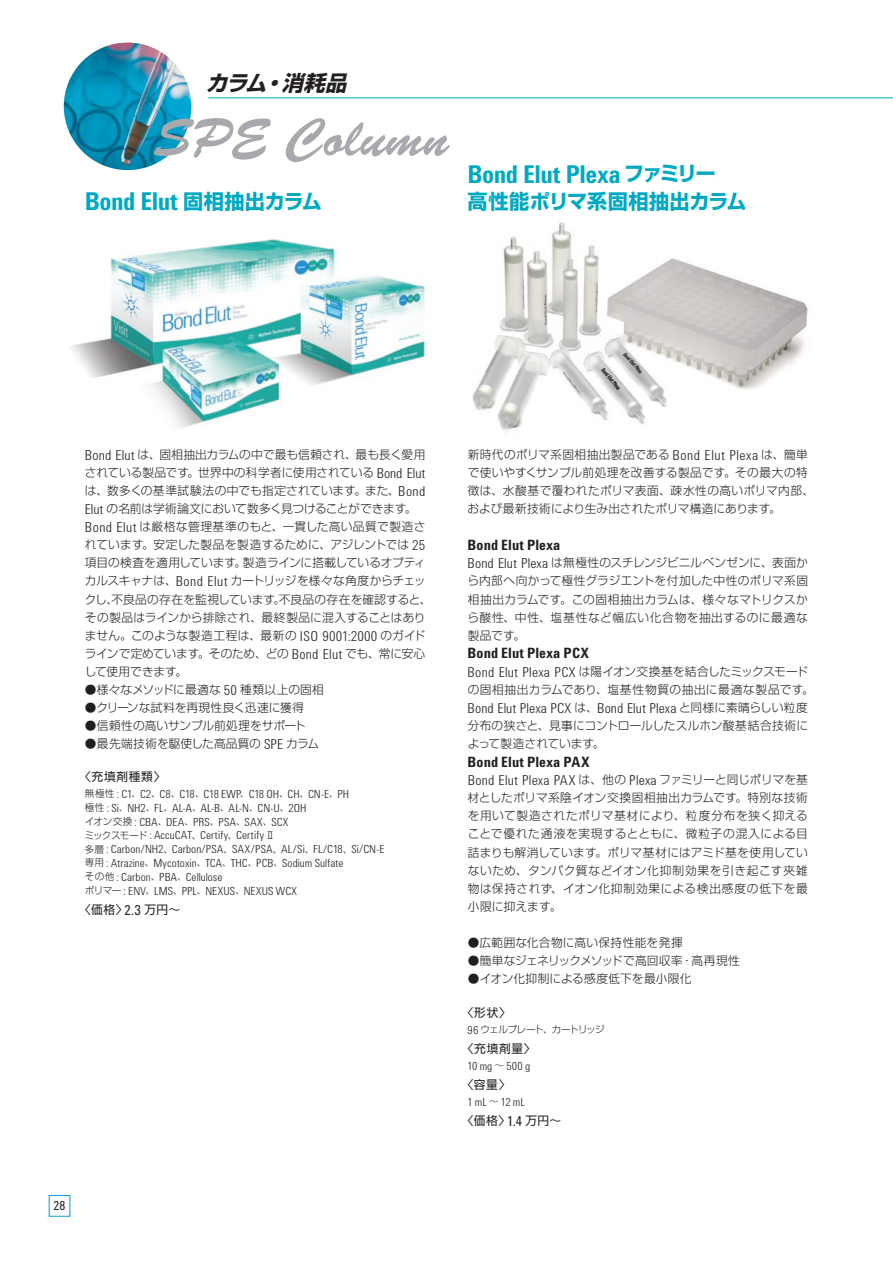
<style>
.page{position:relative;width:893px;height:1263px;background:#fff}
.page>*{position:absolute;margin:0;border:0;box-sizing:border-box;transform-origin:0 0}
.t1{font:53.1px "Brush Script";color:#a8a9ad}
.t2{font:700 25.2px "Agilent Cond";letter-spacing:-.02em;color:#00a9c2}
.t3{font:italic 700 21.3px "Shin Go";color:#231f20}
.t4{font:700 20.25px "Shin Go";letter-spacing:.005em;color:#00a9c2}
.t5{font:700 14.55px "Agilent Cond";letter-spacing:.005em;color:#231f20}
.t6{font:300 14.1px "Agilent Cond";letter-spacing:.015em;color:#231f20}
.t7{font:12.75px "Agilent Cond";color:#231f20}
.t8{font:300 11.7px/18px "Shin Go";letter-spacing:.015em;color:#231f20}
.t9{font:11.7px "Shin Go";letter-spacing:.055em;color:#231f20}
.t10{font:300 11.7px "Shin Go";letter-spacing:-.005em;color:#231f20}
.t11{font:300 11.7px "Shin Go";letter-spacing:.035em;color:#231f20}
.t12{font:300 11.55px/13.8px "Agilent Cond";letter-spacing:.015em;color:#231f20}
.t13{font:300 9.6px "Shin Go";letter-spacing:-.075em;color:#231f20}
.s1{font-family:"Shin Go";font-size:20.25px}
.s2{font-family:"Agilent Cond";font-size:14.1px}
.s3{font-family:"Shin Go";font-size:9.6px}
.s4{font-family:"Shin Go";font-size:11.7px}
.s5{font-family:"Agilent Cond";font-size:11.55px}
</style>
<div class="page">
<div style="left:49px;top:1195px;width:21px;height:21px;border:1px solid #00a1e3"></div>
<img style="left:64px;top:43px;width:127px;height:127px;border-radius:64px">
<hr style="left:208px;top:98px;width:685px;height:1px;background:#00a9c2">
<img style="left:71px;top:239px;width:354px;height:189px">
<img style="left:472px;top:222px;width:336px;height:212px">
<h3 class="t3" style="left:206px;top:69px;width:148px">カラム・消耗品</h3>
<h1 class="t1" style="left:154px;top:108px;width:297px">SPE Column</h1>
<h2 class="t2" style="left:85px;top:187px;width:239px">Bond Elut <span class="s1">固相抽出カラム</span></h2>
<h2 class="t2" style="left:467px;top:160px;width:250px">Bond Elut Plexa <span class="s1">ファミリー</span></h2>
<h3 class="t4" style="left:468px;top:188px;width:281px">高性能ポリマ系固相抽出カラム</h3>
<p class="t8" style="left:85px;top:445px;width:348px"><span class="s2">Bond Elut</span> は、固相抽出カラムの中で最も信頼され、最も長く愛用されている製品です。世界中の科学者に使用されている <span class="s2">Bond Elut</span>は、数多くの基準試験法の中でも指定されています。また、<span class="s2">Bond Elut</span> の名前は学術論文において数多く見つけることができます。<span class="s2">Bond Elut</span> は厳格な管理基準のもと、一貫した高い品質で製造されています。安定した製品を製造するために、アジレントでは <span class="s2">25</span>項目の検査を適用しています。製造ラインに搭載しているオプティカルスキャナは、<span class="s2">Bond Elut</span> カートリッジを様々な角度からチェックし、不良品の存在を監視しています。不良品の存在を確認すると、その製品はラインから排除され、最終製品に混入することはありません。このような製造工程は、最新の <span class="s2">ISO 9001:2000</span> のガイドラインで定めています。そのため、どの <span class="s2">Bond Elut</span> でも、常に安心して使用できます。</p>
<p class="t8" style="left:85px;top:680px;width:241px">●様々なメソッドに最適な <span class="s2">50</span> 種類以上の固相</p>
<p class="t8" style="left:85px;top:698px;width:221px">●クリーンな試料を再現性良く迅速に獲得</p>
<p class="t8" style="left:85px;top:716px;width:223px">●信頼性の高いサンプル前処理をサポート</p>
<p class="t8" style="left:85px;top:734px;width:236px">●最先端技術を駆使した高品質の <span class="s2">SPE</span> カラム</p>
<p class="t9" style="left:79px;top:769px;width:88px">〈充填剤種類〉</p>
<p class="t12" style="left:85px;top:787px;width:301px"><span class="s3">無極性</span> : C1<span class="s3">、</span>C2<span class="s3">、</span>C8<span class="s3">、</span>C18<span class="s3">、</span>C18 EWP<span class="s3">、</span>C18 OH<span class="s3">、</span>CH<span class="s3">、</span>CN-E<span class="s3">、</span>PH<br><span class="s3">極性</span> : Si<span class="s3">、</span>NH2<span class="s3">、</span>FL<span class="s3">、</span>AL-A<span class="s3">、</span>AL-B<span class="s3">、</span>AL-N<span class="s3">、</span>CN-U<span class="s3">、</span>2OH<br><span class="s3">イオン交換</span> : CBA<span class="s3">、</span>DEA<span class="s3">、</span>PRS<span class="s3">、</span>PSA<span class="s3">、</span>SAX<span class="s3">、</span>SCX<br><span class="s3">ミックスモード</span> : AccuCAT<span class="s3">、</span>Certify<span class="s3">、</span>Certify<span class="s3">Ⅱ<br>多層</span> : Carbon/NH2<span class="s3">、</span>Carbon/PSA<span class="s3">、</span>SAX/PSA<span class="s3">、</span>AL/Si<span class="s3">、</span>FL/C18<span class="s3">、</span>Si/CN-E<span class="s3">専用</span> : Atrazine<span class="s3">、</span>Mycotoxin<span class="s3">、</span>TCA<span class="s3">、</span>THC<span class="s3">、</span>PCB<span class="s3">、</span>Sodium Sulfate<br><span class="s3">その他</span> : Carbon<span class="s3">、</span>PBA<span class="s3">、</span>Cellulose<br><span class="s3">ポリマー</span> : ENV<span class="s3">、</span>LMS<span class="s3">、</span>PPL<span class="s3">、</span>NEXUS<span class="s3">、</span>NEXUS WCX</p>
<p class="t9" style="left:79px;top:902px;width:103px">〈価格〉<span class="s2">2.3</span> 万円～</p>
<p class="t7" style="left:54px;top:1198px;width:13px">28</p>
<p class="t8" style="left:468px;top:445px;width:348px">新時代のポリマ系固相抽出製品である <span class="s2">Bond Elut Plexa</span> は、簡単で使いやすくサンプル前処理を改善する製品です。その最大の特徴は、水酸基で覆われたポリマ表面、疎水性の高いポリマ内部、および最新技術により生み出されたポリマ構造にあります。</p>
<p class="t5" style="left:468px;top:537px;width:94px">Bond Elut Plexa</p>
<p class="t8" style="left:468px;top:553px;width:342px;text-align:justify"><span class="s2">Bond Elut Plexa</span> は無極性のスチレンジビニルベンゼンに、表面から内部へ向かって極性グラジエントを付加した中性のポリマ系固相抽出カラムです。この固相抽出カラムは、様々なマトリクスから酸性、中性、塩基性など幅広い化合物を抽出するのに最適な製品です。</p>
<p class="t5" style="left:468px;top:645px;width:123px">Bond Elut Plexa PCX</p>
<p class="t8" style="left:468px;top:662px;width:348px"><span class="s2">Bond Elut Plexa PCX</span> は陽イオン交換基を結合したミックスモードの固相抽出カラムであり、塩基性物質の抽出に最適な製品です。</p>
<p class="t6" style="left:468px;top:700px;width:342px">Bond Elut Plexa PCX <span class="s4">は、</span>Bond Elut Plexa <span class="s4">と同様に素晴らしい粒度</span></p>
<p class="t8" style="left:468px;top:716px;width:342px">分布の狭さと、見事にコントロールしたスルホン酸基結合技術によって製造されています。</p>
<p class="t5" style="left:468px;top:753px;width:124px">Bond Elut Plexa PAX</p>
<p class="t6" style="left:468px;top:772px;width:342px">Bond Elut Plexa PAX <span class="s4">は、他の</span> Plexa <span class="s4">ファミリーと同じポリマを基</span></p>
<p class="t8" style="left:468px;top:788px;width:342px;text-align:justify">材としたポリマ系陰イオン交換固相抽出カラムです。特別な技術を用いて製造されたポリマ基材により、粒度分布を狭く抑えることで優れた通液を実現するとともに、微粒子の混入による目詰まりも解消しています。ポリマ基材にはアミド基を使用していないため、タンパク質などイオン化抑制効果を引き起こす夾雑物は保持されず、イオン化抑制効果による検出感度の低下を最小限に抑えます。</p>
<p class="t11" style="left:468px;top:935px;width:216px">●広範囲な化合物に高い保持性能を発揮</p>
<p class="t10" style="left:468px;top:953px;width:274px">●簡単なジェネリックメソッドで高回収率・高再現性</p>
<p class="t8" style="left:468px;top:969px;width:225px">●イオン化抑制による感度低下を最小限化</p>
<p class="t9" style="left:462px;top:1004px;width:51px">〈形状〉</p>
<p class="t13" style="left:468px;top:1023px;width:139px"><span class="s5">96</span> ウェルプレート、カートリッジ</p>
<p class="t9" style="left:462px;top:1041px;width:75px">〈充填剤量〉</p>
<p class="t12" style="left:468px;top:1059px;width:64px">10mg <span class="s3">～</span> 500g</p>
<p class="t9" style="left:462px;top:1077px;width:50px">〈容量〉</p>
<p class="t12" style="left:468px;top:1095px;width:59px">1mL<span class="s3">～</span>12mL</p>
<p class="t9" style="left:462px;top:1113px;width:101px">〈価格〉<span class="s2">1.4</span> 万円～</p>
</div>
